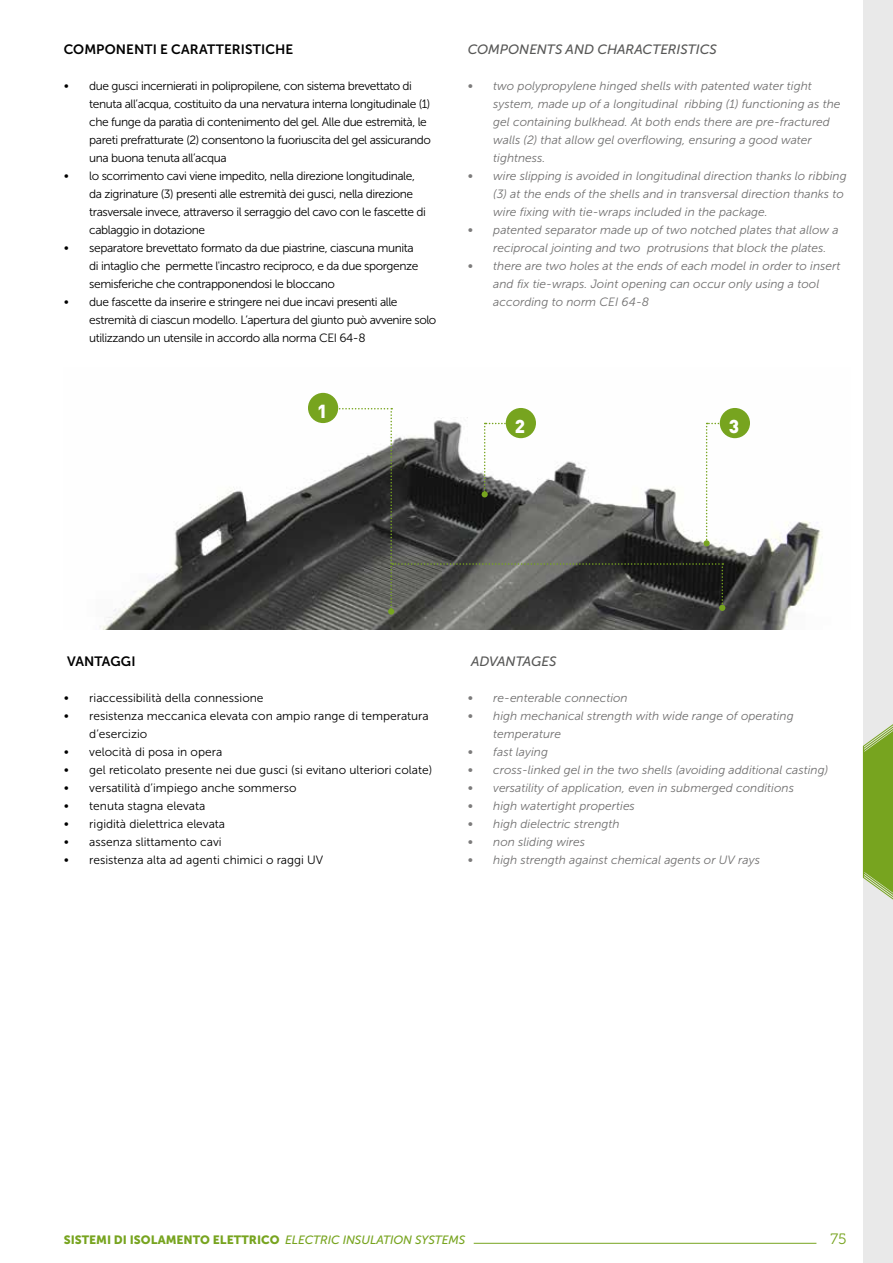
<style>
.page{position:relative;width:893px;height:1263px;background:#fff}
.page>*{position:absolute;margin:0;border:0;box-sizing:border-box;transform-origin:0 0}
.t1{font:900 18.45px "DIN";color:#fff}
.t2{font:15px "Museo 300";color:#77a41f}
.t3{font:italic 13.5px "Museo Sans 500";letter-spacing:-.005em;color:#575756}
.t4{font:13.5px "Museo Sans 700";letter-spacing:.005em;color:#000}
.t5{font:italic 12px/18px "Museo Sans 300";color:#706f6f}
.t6{font:12px/18px "Museo Sans 300";letter-spacing:-.035em;color:#000}
.t7{font:12px/18px "Museo Sans 300";color:#000}
.t8{font:12px "Museo Sans 900";color:#77a41f}
.s1{font-family:"Museo Sans 100";font-size:13.5px}
.s2{font-size:13.5px;color:#7c7b7b}
.s3{font-family:"Museo Sans 500";font-style:italic}
</style>
<div class="page">
<hr style="left:474px;top:1243px;width:342px;height:1px;background:#77a41f">
<div style="left:863px;top:0;width:30px;height:1263px;background:#e9e9e9"></div>
<svg style="left:863px;top:724px;width:30px;height:176px;background:#89ae3f"></svg>
<img style="left:100px;top:392px;width:723px;height:238px">
<div style="left:720px;top:408px;width:30px;height:30px;background:#77a41f;border-radius:50%"></div>
<div style="left:308px;top:393px;width:30px;height:30px;background:#77a41f;border-radius:50%"></div>
<svg style="left:333px;top:408px;width:393px;height:204px"></svg>
<div style="left:388px;top:608px;width:6px;height:7px;background:#77a41f;border-radius:50%"></div>
<p class="t4" style="left:64px;top:42px;width:231px">COMPONENTI E CARATTERISTICHE</p>
<p class="t6" style="left:89px;top:77px;width:343px;text-indent:-26px"><span class="s1">•</span> due gusci incernierati in polipropilene, con sistema brevettato di tenuta all’acqua, costituito da una nervatura interna longitudinale (1) che funge da paratìa di contenimento del gel. Alle due estremità, le pareti prefratturate (2) consentono la fuoriuscita del gel assicurando una buona tenuta all’acqua</p>
<p class="t6" style="left:89px;top:167px;width:338px;text-indent:-26px"><span class="s1">•</span> lo scorrimento cavi viene impedito, nella direzione longitudinale, da zigrinature (3) presenti alle estremità dei gusci, nella direzione trasversale invece, attraverso il serraggio del cavo con le fascette di cablaggio in dotazione</p>
<p class="t6" style="left:89px;top:239px;width:330px;text-indent:-26px"><span class="s1">•</span> separatore brevettato formato da due piastrine, ciascuna munita di intaglio che permette l'incastro reciproco, e da due sporgenze semisferiche che contrapponendosi le bloccano</p>
<p class="t6" style="left:89px;top:293px;width:349px;text-indent:-26px"><span class="s1">•</span> due fascette da inserire e stringere nei due incavi presenti alle estremità di ciascun modello. L’apertura del giunto può avvenire solo utilizzando un utensile in accordo alla norma CEI 64-8</p>
<h1 class="t1" style="left:317px;top:398px;width:12px">1</h1>
<p class="t3" style="left:468px;top:42px;width:251px">COMPONENTS AND CHARACTERISTICS</p>
<p class="t5" style="left:493px;top:77px;width:349px;text-indent:-26px"><span class="s2">•</span> two polypropylene hinged shells with patented water tight system, made up of a longitudinal ribbing (1) functioning as the gel containing bulkhead. At both ends there are pre-fractured walls (2) that allow gel overflowing, ensuring a good water tightness.</p>
<p class="t5" style="left:493px;top:167px;width:355px;text-indent:-26px"><span class="s2">•</span> wire slipping is avoided in longitudinal direction thanks lo ribbing (3) at the ends of the shells and in transversal direction thanks to wire fixing with tie-wraps included in the package.</p>
<p class="t5" style="left:493px;top:221px;width:347px;text-indent:-26px"><span class="s2">•</span> patented separator made up of two notched plates that allow a reciprocal jointing and two protrusions that block the plates.</p>
<p class="t5" style="left:493px;top:257px;width:349px;text-indent:-26px"><span class="s2">•</span> there are two holes at the ends of each model in order to insert and fix tie-wraps. Joint opening can occur only using a tool according to norm CEI 64-8</p>
<h1 class="t1" style="left:515px;top:414px;width:12px">2</h1>
<h1 class="t1" style="left:729px;top:414px;width:12px">3</h1>
<p class="t4" style="left:67px;top:654px;width:70px">VANTAGGI</p>
<p class="t7" style="left:64px;top:689px;width:201px"><span class="s1">•</span> riaccessibilità della connessione</p>
<p class="t7" style="left:89px;top:707px;width:341px;text-indent:-26px"><span class="s1">•</span> resistenza meccanica elevata con ampio range di temperatura d’esercizio</p>
<p class="t7" style="left:64px;top:743px;width:160px"><span class="s1">•</span> velocità di posa in opera</p>
<p class="t7" style="left:64px;top:761px;width:370px"><span class="s1">•</span> gel reticolato presente nei due gusci (si evitano ulteriori colate)</p>
<p class="t7" style="left:64px;top:779px;width:234px"><span class="s1">•</span> versatilità d’impiego anche sommerso</p>
<p class="t7" style="left:64px;top:797px;width:143px"><span class="s1">•</span> tenuta stagna elevata</p>
<p class="t7" style="left:64px;top:815px;width:163px"><span class="s1">•</span> rigidità dielettrica elevata</p>
<p class="t7" style="left:64px;top:833px;width:159px"><span class="s1">•</span> assenza slittamento cavi</p>
<p class="t7" style="left:64px;top:851px;width:261px"><span class="s1">•</span> resistenza alta ad agenti chimici o raggi UV</p>
<p class="t3" style="left:471px;top:654px;width:87px">ADVANTAGES</p>
<p class="t5" style="left:468px;top:689px;width:161px"><span class="s2">•</span> re-enterable connection</p>
<p class="t5" style="left:493px;top:707px;width:302px;text-indent:-26px"><span class="s2">•</span> high mechanical strength with wide range of operating temperature</p>
<p class="t5" style="left:468px;top:743px;width:82px"><span class="s2">•</span> fast laying</p>
<p class="t5" style="left:468px;top:761px;width:362px"><span class="s2">•</span> cross-linked gel in the two shells (avoiding additional casting)</p>
<p class="t5" style="left:468px;top:779px;width:328px"><span class="s2">•</span> versatility of application, even in submerged conditions</p>
<p class="t5" style="left:468px;top:797px;width:169px"><span class="s2">•</span> high watertight properties</p>
<p class="t5" style="left:468px;top:815px;width:153px"><span class="s2">•</span> high dielectric strength</p>
<p class="t5" style="left:468px;top:833px;width:119px"><span class="s2">•</span> non sliding wires</p>
<p class="t5" style="left:468px;top:851px;width:294px"><span class="s2">•</span> high strength against chemical agents or UV rays</p>
<p class="t8" style="left:64px;top:1233px;width:403px">SISTEMI DI ISOLAMENTO ELETTRICO <span class="s3">ELECTRIC INSULATION SYSTEMS</span></p>
<p class="t2" style="left:830px;top:1230px;width:18px">75</p>
</div>
